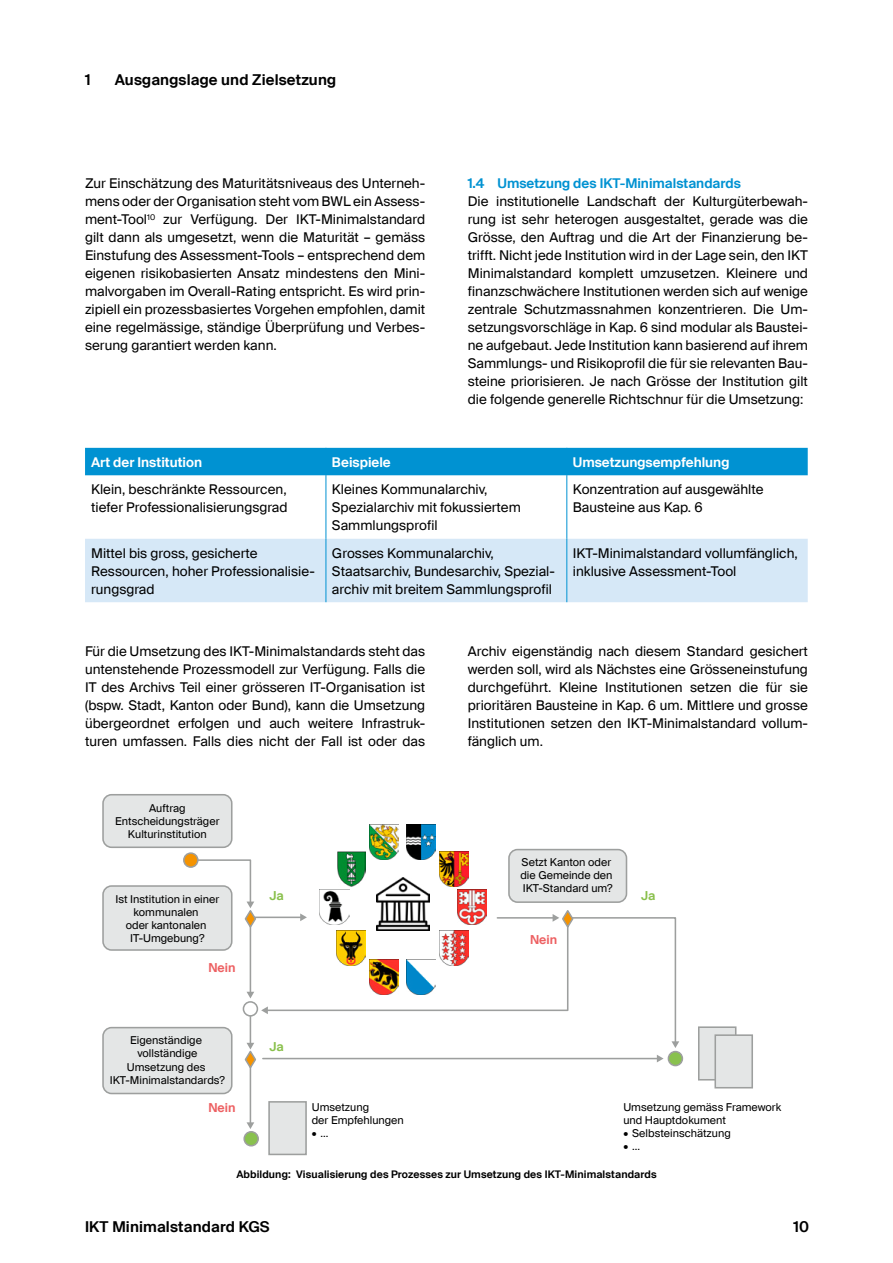
<style>
.page{position:relative;width:893px;height:1263px;background:#fff}
.page>*{position:absolute;margin:0;border:0;box-sizing:border-box;transform-origin:0 0}
.t1{font:600 15px "Suisse Intl";letter-spacing:.01em;color:#000}
.t2{font:13.5px/18px "Suisse Intl";color:#000}
.t3{font:600 13.5px "Suisse Intl";color:#fff}
.t4{font:600 13.5px "Suisse Intl";color:#0092d2}
.t5{font:600 12.45px "Suisse Intl";color:#ed6062}
.t6{font:600 12.45px "Suisse Intl";color:#89c04b}
.t7{font:10.95px/13px "Suisse Intl";color:#000;text-align:center}
.t8{font:600 10.5px "Suisse Intl";letter-spacing:.01em;color:#000}
</style>
<div class="page">
<div style="left:85px;top:539px;width:723px;height:63px;background:#d6e8f7"></div>
<div style="left:85px;top:448px;width:723px;height:27px;background:#0092d2"></div>
<hr style="left:326px;top:475px;width:1px;height:64px;background:#0092d2">
<hr style="left:566px;top:475px;width:1px;height:64px;background:#0092d2">
<hr style="left:326px;top:539px;width:1px;height:63px;background:#0092d2">
<hr style="left:566px;top:539px;width:1px;height:63px;background:#0092d2">
<div style="left:103px;top:795px;width:129px;height:52px;background:#e4e6e6;border-radius:9px"></div>
<div style="left:102px;top:794px;width:131px;height:54px;border:2px solid #9d9f9e;border-radius:9px"></div>
<div style="left:103px;top:886px;width:129px;height:64px;background:#e4e6e6;border-radius:9px"></div>
<div style="left:102px;top:885px;width:131px;height:66px;border:2px solid #9d9f9e;border-radius:9px"></div>
<div style="left:103px;top:1027px;width:129px;height:66px;background:#e4e6e6;border-radius:9px"></div>
<div style="left:102px;top:1027px;width:131px;height:67px;border:2px solid #9d9f9e;border-radius:9px"></div>
<div style="left:509px;top:849px;width:117px;height:53px;background:#e4e6e6;border-radius:9px"></div>
<div style="left:508px;top:849px;width:119px;height:54px;border:2px solid #9d9f9e;border-radius:9px"></div>
<div style="left:244px;top:1132px;width:14px;height:14px;background:#89c14e;border-radius:50%"></div>
<div style="left:243px;top:1131px;width:16px;height:15px;border:2px solid #9d9f9e;border-radius:50%"></div>
<div style="left:668px;top:1051px;width:14px;height:14px;background:#89c14e;border-radius:50%"></div>
<div style="left:668px;top:1051px;width:15px;height:15px;border:2px solid #9d9f9e;border-radius:50%"></div>
<hr style="left:250px;top:1063px;width:1px;height:60px;background:#9d9f9e">
<svg style="left:247px;top:1122px;width:7px;height:7px"></svg>
<svg style="left:192px;top:858px;width:487px;height:212px"></svg>
<div style="left:184px;top:853px;width:14px;height:14px;background:#f59300;border-radius:50%"></div>
<div style="left:183px;top:852px;width:16px;height:16px;border:2px solid #9d9f9e;border-radius:50%"></div>
<div style="left:243px;top:1002px;width:14px;height:14px;background:#fff;border-radius:50%"></div>
<div style="left:243px;top:1001px;width:15px;height:16px;border:2px solid #9d9f9e;border-radius:50%"></div>
<img style="left:370px;top:824px;width:29px;height:36px">
<img style="left:440px;top:930px;width:29px;height:36px">
<img style="left:440px;top:851px;width:29px;height:35px">
<img style="left:406px;top:959px;width:29px;height:35px">
<img style="left:369px;top:959px;width:30px;height:35px">
<img style="left:337px;top:930px;width:29px;height:36px">
<img style="left:320px;top:889px;width:29px;height:36px">
<img style="left:337px;top:851px;width:28px;height:35px">
<img style="left:406px;top:824px;width:29px;height:36px">
<img style="left:458px;top:889px;width:29px;height:36px">
<div style="left:269px;top:1102px;width:37px;height:52px;background:#e4e6e6"></div>
<div style="left:268px;top:1101px;width:39px;height:54px;border:2px solid #9d9f9e"></div>
<div style="left:699px;top:1027px;width:37px;height:53px;background:#e4e6e6"></div>
<div style="left:698px;top:1026px;width:38px;height:54px;border:2px solid #9d9f9e"></div>
<div style="left:715px;top:1035px;width:37px;height:53px;background:#e4e6e6"></div>
<div style="left:714px;top:1034px;width:39px;height:54px;border:2px solid #9d9f9e"></div>
<img style="left:376px;top:878px;width:53px;height:53px">
<p class="t1" style="left:85px;top:71px;width:7px">1</p>
<p class="t1" style="left:115px;top:71px;width:223px">Ausgangslage und Zielsetzung</p>
<p class="t2" style="left:85px;top:174px;width:342px;text-align:justify">Zur Einschätzung des Maturitätsniveaus des Unterneh&shy;mens oder der Organisation steht vom BWL ein Assess&shy;ment-Tool<sup>10</sup> zur Verfügung. Der IKT-Minimalstandard gilt dann als umgesetzt, wenn die Maturität – gemäss Einstufung des Assessment-Tools – entsprechend dem eigenen risikobasierten Ansatz mindestens den Mini&shy;malvorgaben im Overall-Rating entspricht. Es wird prin&shy;zipiell ein prozessbasiertes Vorgehen empfohlen, damit eine regelmässige, ständige Überprüfung und Verbes&shy;serung garantiert werden kann.</p>
<p class="t4" style="left:468px;top:175px;width:275px">1.4 Umsetzung des IKT-Minimalstandards</p>
<p class="t2" style="left:468px;top:192px;width:342px;text-align:justify">Die institutionelle Landschaft der Kulturgüterbewah&shy;rung ist sehr heterogen ausgestaltet, gerade was die Grösse, den Auftrag und die Art der Finanzierung be&shy;trifft. Nicht jede Institution wird in der Lage sein, den IKT Minimalstandard komplett umzusetzen. Kleinere und finanzschwächere Institutionen werden sich auf wenige zentrale Schutzmassnahmen konzentrieren. Die Um&shy;setzungsvorschläge in Kap. 6 sind modular als Baustei&shy;ne aufgebaut. Jede Institution kann basierend auf ihrem Sammlungs- und Risikoprofil die für sie relevanten Bau&shy;steine priorisieren. Je nach Grösse der Institution gilt die folgende generelle Richtschnur für die Umsetzung:</p>
<p class="t3" style="left:91px;top:454px;width:112px">Art der Institution</p>
<p class="t3" style="left:332px;top:454px;width:60px">Beispiele</p>
<p class="t3" style="left:573px;top:454px;width:158px">Umsetzungsempfehlung</p>
<p class="t2" style="left:91px;top:481px;width:198px">Klein, beschränkte Ressourcen, tiefer Professionalisierungsgrad</p>
<p class="t2" style="left:332px;top:481px;width:190px">Kleines Kommunalarchiv,<br>Spezialarchiv mit fokussiertem<br>Sammlungsprofil</p>
<p class="t2" style="left:573px;top:481px;width:192px">Konzentration auf ausgewählte<br>Bausteine aus Kap. 6</p>
<p class="t2" style="left:91px;top:544px;width:225px">Mittel bis gross, gesicherte<br>Ressourcen, hoher Professionalisie&shy;rungsgrad</p>
<p class="t2" style="left:332px;top:544px;width:224px">Grosses Kommunalarchiv,<br>Staatsarchiv, Bundesarchiv, Spezial&shy;archiv mit breitem Sammlungsprofil</p>
<p class="t2" style="left:573px;top:544px;width:227px">IKT-Minimalstandard vollumfänglich, inklusive Assessment-Tool</p>
<p class="t2" style="left:85px;top:642px;width:342px;text-align:justify">Für die Umsetzung des IKT-Minimalstandards steht das untenstehende Prozessmodell zur Verfügung. Falls die IT des Archivs Teil einer grösseren IT-Organisation ist (bspw. Stadt, Kanton oder Bund), kann die Umsetzung übergeordnet erfolgen und auch weitere Infrastruk&shy;turen umfassen. Falls dies nicht der Fall ist oder das</p>
<p class="t7" style="left:115px;top:801px;width:106px">Auftrag<br>Entscheidungsträger<br>Kulturinstitution</p>
<p class="t7" style="left:115px;top:892px;width:105px">Ist Institution in einer kommunalen<br>oder kantonalen<br>IT-Umgebung?</p>
<p class="t5" style="left:208px;top:960px;width:29px">Nein</p>
<p class="t7" style="left:110px;top:1034px;width:117px">Eigenständige vollständige<br>Umsetzung des<br>IKT-Minimalstandards?</p>
<p class="t6" style="left:269px;top:889px;width:16px">Ja</p>
<p class="t6" style="left:269px;top:1040px;width:16px">Ja</p>
<p class="t2" style="left:468px;top:642px;width:342px;text-align:justify">Archiv eigenständig nach diesem Standard gesichert werden soll, wird als Nächstes eine Grösseneinstufung durchgeführt. Kleine Institutionen setzen die für sie prioritären Bausteine in Kap. 6 um. Mittlere und grosse Institutionen setzen den IKT-Minimalstandard vollum&shy;fänglich um.</p>
<p class="t7" style="left:520px;top:856px;width:94px;text-align:left">Setzt Kanton oder die Gemeinde den<br>IKT-Standard um?</p>
<p class="t5" style="left:530px;top:932px;width:29px">Nein</p>
<p class="t6" style="left:641px;top:889px;width:16px">Ja</p>
<p class="t7" style="left:623px;top:1100px;width:159px;text-align:left">Umsetzung gemäss Framework und Hauptdokument</p>
<p class="t7" style="left:623px;top:1127px;width:109px">• Selbsteinschätzung</p>
<p class="t7" style="left:623px;top:1140px;width:18px">• ...</p>
<p class="t8" style="left:236px;top:1168px;width:422px">Abbildung: Visualisierung des Prozesses zur Umsetzung des IKT-Minimalstandards</p>
<p class="t7" style="left:312px;top:1100px;width:94px;text-align:left">Umsetzung<br>der Empfehlungen</p>
<p class="t7" style="left:312px;top:1127px;width:18px">• ...</p>
<p class="t5" style="left:208px;top:1101px;width:29px">Nein</p>
<p class="t1" style="left:85px;top:1218px;width:186px">IKT Minimalstandard KGS</p>
<p class="t1" style="left:793px;top:1218px;width:17px">10</p>
</div>
